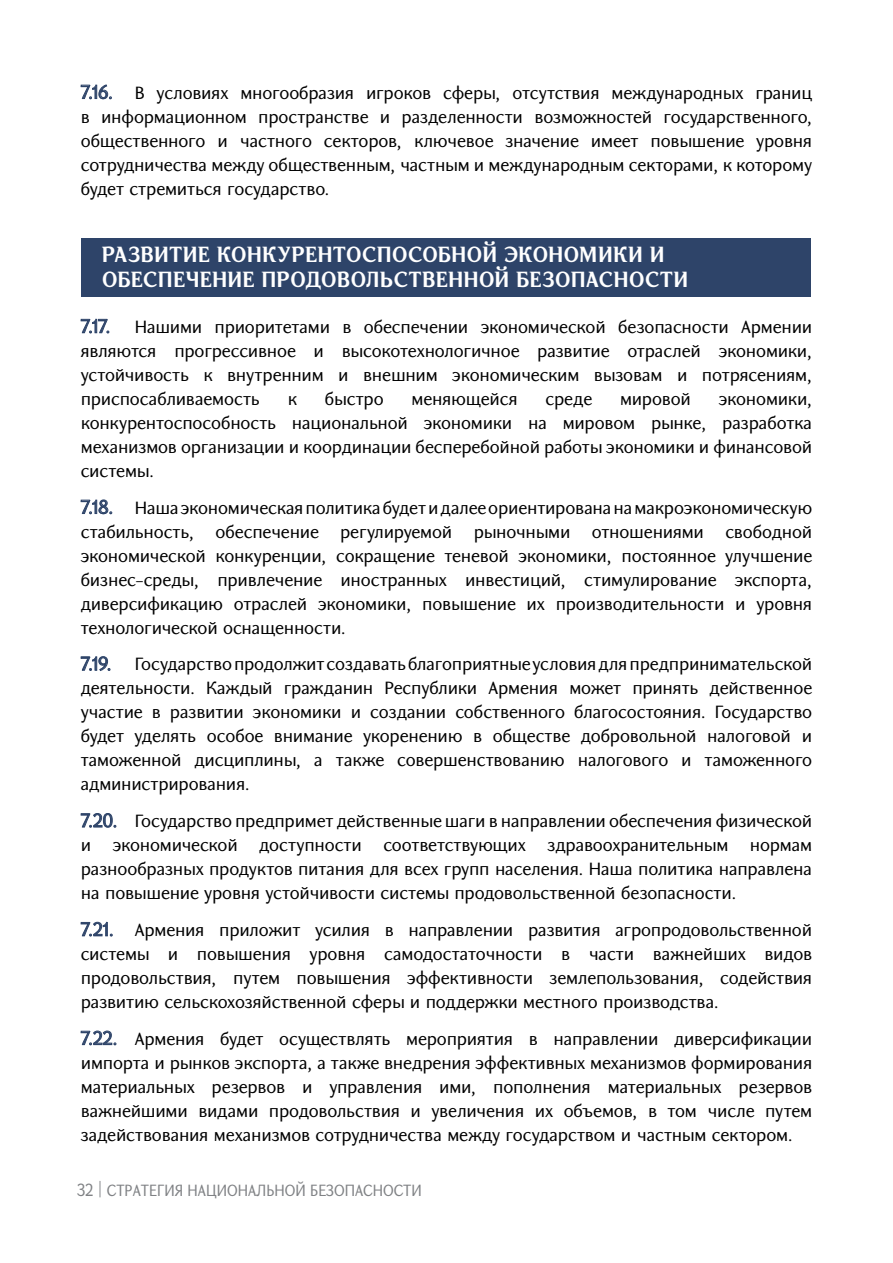
<style>
.page{position:relative;width:893px;height:1263px;background:#fff}
.page>*{position:absolute;margin:0;border:0;box-sizing:border-box;transform-origin:0 0}
.t1{font:700 21px/25.2px "GHEA Kantegh";letter-spacing:.025em;color:#fff}
.t2{font:18px/24px "GHEA Koryun";letter-spacing:-.01em;color:#000;text-align:justify}
.t3{font:18px "GHEA Koryun";color:#2e4469}
.t4{font:16.5px "GHEA Koryun";color:#808285;scale:.91 1}
.s1{color:#2e4469}
</style>
<div class="page">
<div style="left:82px;top:238px;width:729px;height:59px;background:#2e4469"></div>
<svg style="left:81px;top:85px;width:31px;height:14px"></svg>
<svg style="left:81px;top:319px;width:28px;height:14px"></svg>
<svg style="left:81px;top:500px;width:31px;height:14px"></svg>
<svg style="left:81px;top:656px;width:29px;height:15px"></svg>
<svg style="left:81px;top:813px;width:35px;height:14px"></svg>
<svg style="left:81px;top:922px;width:31px;height:14px"></svg>
<svg style="left:81px;top:1031px;width:35px;height:14px"></svg>
<p class="t2" style="left:81px;top:80px;width:733px"><span class="s1">7.16.</span> В условиях многообразия игроков сферы, отсутствия международных границ в информационном пространстве и разделенности возможностей государственного, общественного и частного секторов, ключевое значение имеет повышение уровня сотрудничества между общественным, частным и международным секторами, к которому будет стремиться государство.</p>
<p class="t1" style="left:102px;top:241px;width:587px">РАЗВИТИЕ КОНКУРЕНТОСПОСОБНОЙ ЭКОНОМИКИ И<br>ОБЕСПЕЧЕНИЕ ПРОДОВОЛЬСТВЕННОЙ БЕЗОПАСНОСТИ</p>
<p class="t3" style="left:81px;top:315px;width:31px">7.17.</p>
<p class="t2" style="left:81px;top:315px;width:733px;text-indent:54px">Нашими приоритетами в обеспечении экономической безопасности Армении являются прогрессивное и высокотехнологичное развитие отраслей экономики, устойчивость к внутренним и внешним экономическим вызовам и потрясениям, приспосабливаемость</p>
<p class="t2" style="left:288px;top:387px;width:11px">к</p>
<p class="t2" style="left:325px;top:387px;width:60px">быстро</p>
<p class="t2" style="left:412px;top:387px;width:108px">меняющейся</p>
<p class="t2" style="left:546px;top:387px;width:48px">среде</p>
<p class="t2" style="left:620px;top:387px;width:72px">мировой</p>
<p class="t2" style="left:81px;top:387px;width:733px;text-indent:638px">экономики, конкурентоспособность национальной экономики на мировом рынке, разработка механизмов организации и координации бесперебойной работы экономики и финансовой системы.</p>
<p class="t2" style="left:81px;top:495px;width:733px"><span class="s1">7.18.</span> Наша экономическая политика будет и далее ориентирована на макроэкономическую стабильность, обеспечение регулируемой рыночными отношениями свободной экономической конкуренции, сокращение теневой экономики, постоянное улучшение бизнес-среды, привлечение иностранных инвестиций, стимулирование экспорта, диверсификацию отраслей экономики, повышение их производительности и уровня технологической оснащенности.</p>
<p class="t3" style="left:81px;top:653px;width:32px">7.19.</p>
<p class="t2" style="left:81px;top:652px;width:733px;text-indent:54px">Государство продолжит создавать благоприятные условия для предпринимательской деятельности. Каждый гражданин Республики Армения может принять действенное участие в развитии экономики и создании собственного благосостояния. Государство будет уделять особое внимание укоренению в обществе добровольной налоговой и таможенной дисциплины, а также совершенствованию налогового и таможенного администрирования.</p>
<p class="t2" style="left:81px;top:809px;width:733px"><span class="s1">7.20.</span> Государство предпримет действенные шаги в направлении обеспечения физической и экономической доступности соответствующих здравоохранительным нормам разнообразных продуктов питания для всех групп населения. Наша политика направлена на повышение уровня устойчивости системы продовольственной безопасности.</p>
<p class="t2" style="left:81px;top:918px;width:733px"><span class="s1">7.21.</span> Армения приложит усилия в направлении развития агропродовольственной системы и повышения уровня самодостаточности в части важнейших видов продовольствия, путем повышения эффективности землепользования, содействия развитию сельскохозяйственной сферы и поддержки местного производства.</p>
<p class="t2" style="left:81px;top:1026px;width:733px"><span class="s1">7.22.</span> Армения будет осуществлять мероприятия в направлении диверсификации импорта и рынков экспорта, а также внедрения эффективных механизмов формирования материальных резервов и управления ими, пополнения материальных резервов важнейшими видами продовольствия и увеличения их объемов, в том числе путем задействования механизмов сотрудничества между государством и частным сектором.</p>
<p class="t4" style="left:77px;top:1180px;width:380px">32 | СТРАТЕГИЯ НАЦИОНАЛЬНОЙ БЕЗОПАСНОСТИ</p>
</div>
